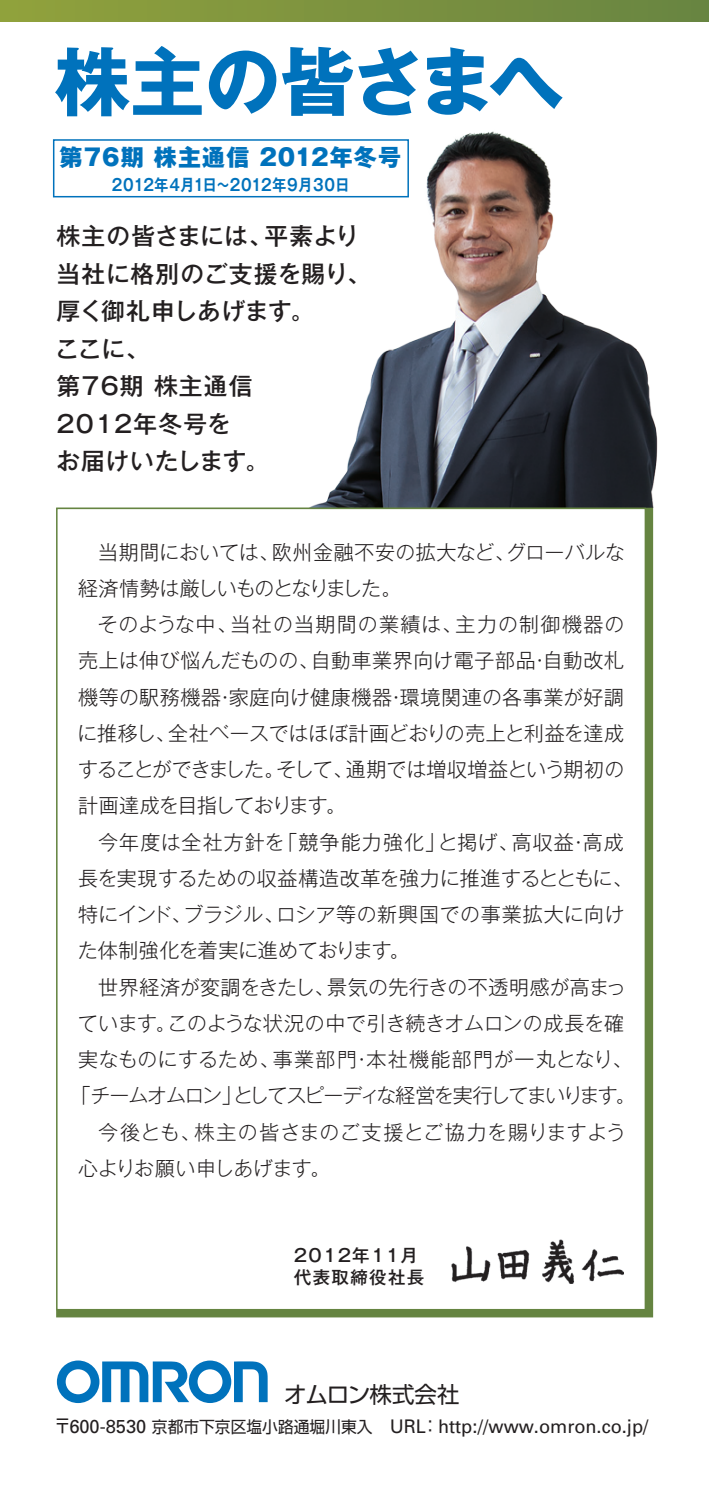
<style>
.page{position:relative;width:709px;height:1489px;background:#fff}
.page>*{position:absolute;margin:0;border:0;box-sizing:border-box;transform-origin:0 0}
.t1{font:700 75px "Gothic MB101 Pro";letter-spacing:-.025em;color:#0072bc}
.t2{font:500 23.75px/37.5px "Gothic MB101 Pro";letter-spacing:.035em;color:#231f20}
.t3{font:800 23px "Gothic MB101 Pro";letter-spacing:.05em;color:#0072bc}
.t4{font:22.5px "Shin Go Pro";letter-spacing:-.035em;color:#231f20}
.t5{font:300 20px/36.2px "Gothic MB101 Pro";color:#231f20}
.t6{font:300 20px "Gothic MB101 Pro";letter-spacing:-.075em;color:#231f20}
.t7{font:300 20px "Gothic MB101 Pro";letter-spacing:.035em;color:#231f20}
.t8{font:300 20px "Gothic MB101 Pro";letter-spacing:.025em;color:#231f20}
.t9{font:300 20px "Gothic MB101 Pro";letter-spacing:-.03em;color:#231f20}
.t10{font:18.75px "Univers";color:#231f20}
.t11{font:500 17.5px/22.5px "Gothic MB101 Pro";letter-spacing:.075em;color:#231f20}
.t12{font:700 16.25px "Gothic MB101 Pro De";letter-spacing:.05em;color:#0072bc;scale:.86 1}
.s1{font-family:"Shin Go Pro"}
.s2{font-family:"Shin Go Pro";font-size:16.25px}
</style>
<div class="page">
<img style="left:305px;top:131px;width:353px;height:377px">
<svg style="left:57px;top:1360px;width:211px;height:42px"></svg>
<div style="left:56px;top:507px;width:597px;height:810px;background:#658441"></div>
<div style="left:56px;top:507px;width:590px;height:803px;background:#fff;border:1px solid #658441"></div>
<img style="left:451px;top:1239px;width:172px;height:44px">
<div style="left:0;top:0;width:709px;height:21px;background:linear-gradient(to right,#91a13c,#688442)"></div>
<div style="left:53px;top:139px;width:356px;height:58px;border:2px solid #0072bc"></div>
<h1 class="t1" style="left:55px;top:20px;width:511px">株主の皆さまへ</h1>
<p class="t3" style="left:60px;top:138px;width:343px">第76期 株主通信 2012年冬号</p>
<p class="t12" style="left:112px;top:171px;width:277px">2012年4月1日～2012年9月30日</p>
<p class="t2" style="left:55px;top:214px;width:317px">株主の皆さまには、平素より当社に格別のご支援を賜り、厚く御礼申しあげます。<br>ここに、<br>第76期 株主通信<br>2012年冬号を<br>お届けいたします。</p>
<p class="t5" style="left:78px;top:531px;width:548px;text-indent:20px">当期間においては、欧州金融不安の拡大など、グローバルな経済情勢は厳しいものとなりました。</p>
<p class="t5" style="left:77px;top:603px;width:548px;text-align:justify;text-indent:21px">そのような中、当社の当期間の業績は、主力の制御機器の売上は伸び悩んだものの、自動車業界向け電子部品・自動改札機等の駅務機器・家庭向け健康機器・環境関連の各事業が好調に推移し、全社ベースではほぼ計画どおりの売上と利益を達成することができました。そして、通期では増収増益という期初の計画達成を目指しております。</p>
<p class="t5" style="left:78px;top:821px;width:556px;text-indent:20px">今年度は全社方針を「競争能力強化」と掲げ、高収益・高成長を実現するための収益構造改革を強力に推進するとともに、特にインド、ブラジル、ロシア等の新興国での事業拡大に向けた体制強化を着実に進めております。</p>
<p class="t5" style="left:98px;top:966px;width:529px">世界経済が変調をきたし、景気の先行きの不透明感が高まっ</p>
<p class="t5" style="left:78px;top:1002px;width:548px">ています。このような状況の中で引き続きオムロンの成長を確</p>
<p class="t7" style="left:78px;top:1042px;width:556px">実なものにするため、事業部門・本社機能部門が一丸となり、</p>
<p class="t6" style="left:71px;top:1079px;width:566px">「チームオムロン」としてスピーディな経営を実行してまいります。</p>
<p class="t8" style="left:98px;top:1115px;width:529px">今後とも、株主の皆さまのご支援とご協力を賜りますよう</p>
<p class="t9" style="left:78px;top:1151px;width:254px">心よりお願い申しあげます。</p>
<p class="t11" style="left:294px;top:1241px;width:132px">2012年11月代表取締役社長</p>
<p class="t4" style="left:284px;top:1375px;width:177px">オムロン株式会社</p>
<p class="t10" style="left:54px;top:1414px;width:596px"><span class="s1">〒</span>600-8530 <span class="s2">京都市下京区塩小路通堀川東入</span> URL<span class="s1">：</span>http://www.omron.co.jp/</p>
</div>
